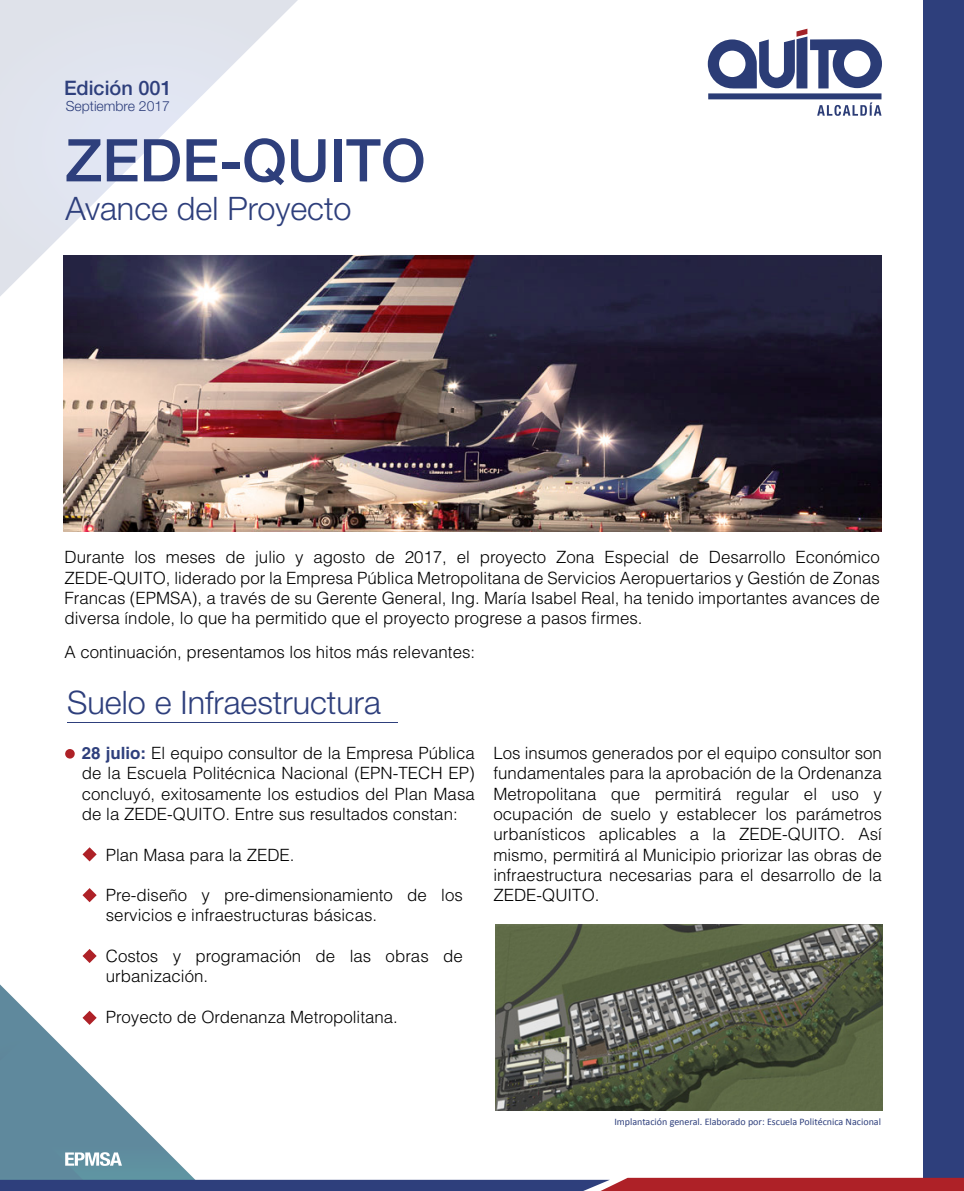
<style>
.page{position:relative;width:964px;height:1191px;background:#fff}
.page>*{position:absolute;margin:0;border:0;box-sizing:border-box;transform-origin:0 0}
.t1{font:500 59px "Helvetica Neue";color:#2e3f7c}
.t2{font:300 32.4px "Helvetica Neue";color:#2e3f7c}
.t3{font:500 20px "Helvetica Neue";color:#2e3f7c}
.t4{font:300 16.8px/20.2px "Helvetica LT Std";color:#000;text-align:justify}
.t5{font:300 14px "Helvetica Neue";color:#2e3f7c}
.t6{font:10px "Calibri";color:#2e3f7c}
.s1{font-weight:700;color:#2e3f7c}
</style>
<div class="page">
<svg style="left:0;top:0;width:298px;height:331px"></svg>
<img style="left:64px;top:255px;width:818px;height:276px">
<img style="left:495px;top:924px;width:387px;height:60px">
<div style="left:923px;top:0;width:41px;height:1191px;background:#2e3f7c"></div>
<hr style="left:67px;top:722px;width:331px;height:1px;background:#2e3f7c">
<svg style="left:83px;top:847px;width:14px;height:14px"></svg>
<svg style="left:83px;top:888px;width:14px;height:14px"></svg>
<svg style="left:83px;top:949px;width:14px;height:14px"></svg>
<svg style="left:65px;top:748px;width:10px;height:11px"></svg>
<svg style="left:0;top:984px;width:964px;height:207px"></svg>
<svg style="left:708px;top:29px;width:174px;height:87px"></svg>
<p class="t3" style="left:64px;top:71px;width:109px">Edición 001</p>
<p class="t5" style="left:66px;top:95px;width:106px">Septiembre 2017</p>
<h1 class="t1" style="left:65px;top:113px;width:362px">ZEDE-QUITO</h1>
<h2 class="t2" style="left:65px;top:182px;width:288px">Avance del Proyecto</h2>
<p class="t4" style="left:64px;top:547px;width:817px">Durante los meses de julio y agosto de 2017, el proyecto Zona Especial de Desarrollo Económico ZEDE-QUITO, liderado por la Empresa Pública Metropolitana de Servicios Aeropuertarios y Gestión de Zonas Francas (EPMSA), a través de su Gerente General, Ing. María Isabel Real, ha tenido importantes avances de diversa índole, lo que ha permitido que el proyecto progrese a pasos firmes.</p>
<p class="t4" style="left:64px;top:642px;width:412px">A continuación, presentamos los hitos más relevantes:</p>
<h2 class="t2" style="left:67px;top:676px;width:315px">Suelo e Infraestructura</h2>
<p class="t4" style="left:82px;top:743px;width:395px"><span class="s1">28 julio:</span> El equipo consultor de la Empresa Pública de la Escuela Politécnica Nacional (EPN-TECH EP) concluyó, exitosamente los estudios del Plan Masa de la ZEDE-QUITO. Entre sus resultados constan:</p>
<p class="t4" style="left:106px;top:844px;width:190px">Plan Masa para la ZEDE.</p>
<p class="t4" style="left:106px;top:885px;width:358px">Pre-diseño y pre-dimensionamiento de los servicios e infraestructuras básicas.</p>
<p class="t4" style="left:106px;top:945px;width:358px">Costos y programación de las obras de urbanización.</p>
<p class="t4" style="left:106px;top:1006px;width:294px">Proyecto de Ordenanza Metropolitana.</p>
<p class="t4" style="left:493px;top:743px;width:390px">Los insumos generados por el equipo consultor son fundamentales para la aprobación de la Ordenanza Metropolitana que permitirá regular el uso y ocupación de suelo y establecer los parámetros urbanísticos aplicables a la ZEDE-QUITO. Así mismo, permitirá al Municipio priorizar las obras de infraestructura necesarias para el desarrollo de la ZEDE-QUITO.</p>
<p class="t6" style="left:614px;top:1115px;width:268px">Implantación general. Elaborado por: Escuela Politécnica Nacional</p>
</div>
